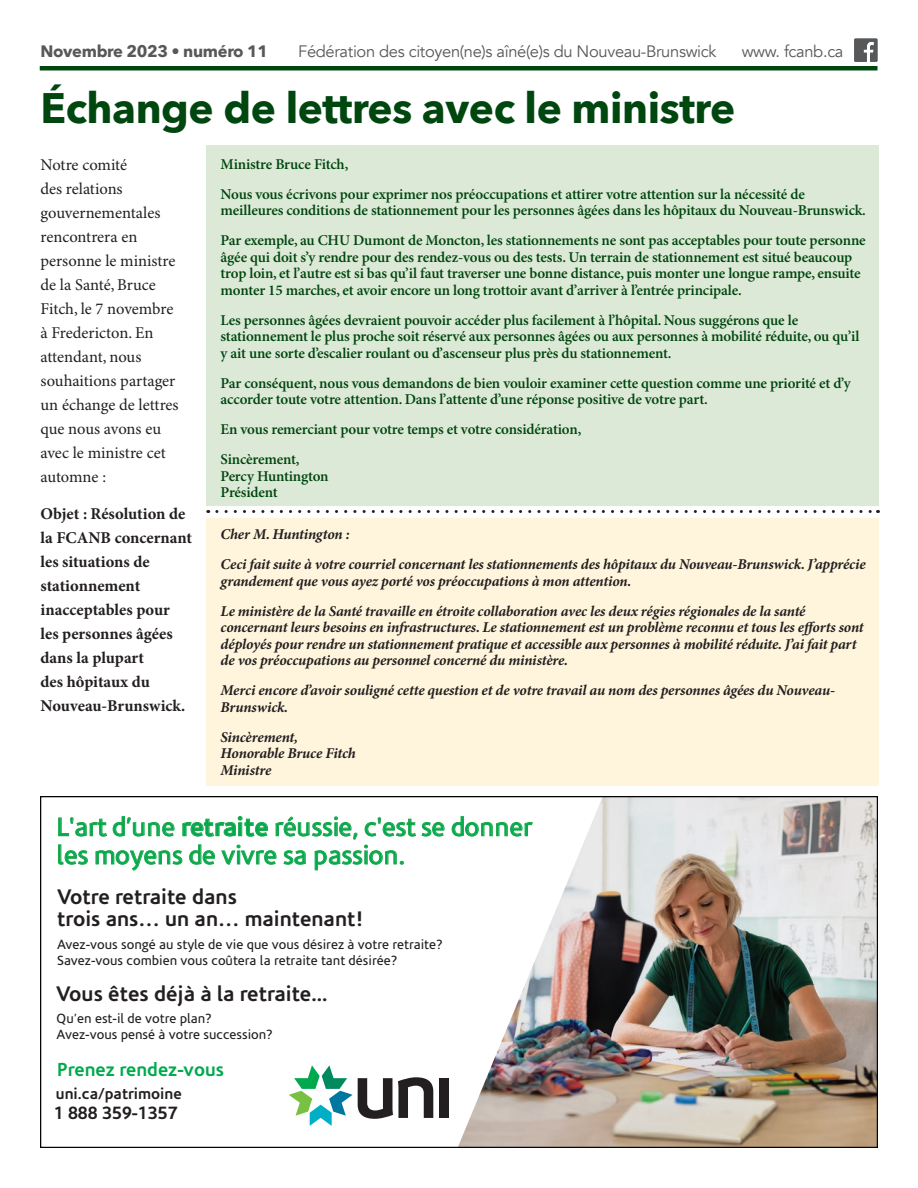
<style>
.page{position:relative;width:918px;height:1188px;background:#fff}
.page>*{position:absolute;margin:0;border:0;box-sizing:border-box;transform-origin:0 0}
.t1{font:700 42.6px "Avenir Next";letter-spacing:-.01em;color:#00460f}
.t2{font:26.1px/28.2px "Corisande";color:#00a94e}
.t3{font:700 21.3px/22.4px "Corisande";color:#231f20}
.t4{font:700 19.05px "Corisande";color:#00a94e}
.t5{font:700 18px "Corisande";color:#231f20}
.t6{font:16.5px/24px "Minion Pro";letter-spacing:-.005em;color:#231f20}
.t7{font:700 16.5px/24px "Minion Pro";color:#231f20}
.t8{font:16.5px "Avenir";letter-spacing:-.02em;color:#57585a}
.t9{font:700 16.5px "Avenir Next";letter-spacing:-.02em;color:#57585a}
.t10{font:700 15.6px "Corisande";color:#231f20}
.t11{font:600 15px/16.5px "Minion Pro";letter-spacing:-.015em;color:#00460f}
.t12{font:italic 700 15px/16.5px "Minion Pro";letter-spacing:-.015em;color:#231f20}
.t13{font:13.5px/16.5px "Corisande";color:#231f20}
.s1{font-weight:700}
</style>
<div class="page">
<img style="left:603px;top:799px;width:272px;height:346px">
<svg style="left:240px;top:799px;width:363px;height:346px"></svg>
<svg style="left:422px;top:822px;width:22px;height:14px"></svg>
<svg style="left:452px;top:816px;width:81px;height:20px"></svg>
<svg style="left:58px;top:816px;width:358px;height:55px"></svg>
<img style="left:58px;top:863px;width:328px;height:144px">
<div style="left:439px;top:1078px;width:10px;height:40px;background:#231f20"></div>
<svg style="left:289px;top:1065px;width:144px;height:61px"></svg>
<div style="left:40px;top:796px;width:838px;height:352px;border:2px solid #040503"></div>
<hr style="left:40px;top:66px;width:838px;height:4px;background:#00460f">
<svg style="left:854px;top:39px;width:23px;height:23px"></svg>
<div style="left:206px;top:145px;width:673px;height:360px;background:#dce9d6"></div>
<div style="left:206px;top:518px;width:673px;height:268px;background:#fef5dc"></div>
<svg style="left:217px;top:510px;width:662px;height:3px"></svg>
<p class="t9" style="left:40px;top:36px;width:229px">Novembre 2023 • numéro 11</p>
<p class="t8" style="left:298px;top:41px;width:420px">Fédération des citoyen(ne)s aîné(e)s du Nouveau-Brunswick</p>
<p class="t8" style="left:742px;top:41px;width:103px">www. fcanb.ca</p>
<h1 class="t1" style="left:41px;top:71px;width:696px">Échange de lettres avec le ministre</h1>
<p class="t6" style="left:40px;top:153px;width:140px">Notre comité<br>des relations gouvernementales rencontrera en personne le ministre de la Santé, Bruce<br>Fitch, le 7 novembre à Fredericton. En attendant, nous souhaitions partager un échange de lettres que nous avons eu avec le ministre cet automne :</p>
<p class="t7" style="left:40px;top:503px;width:153px">Objet : Résolution de la FCANB concernant les situations de stationnement inacceptables pour les personnes âgées dans la plupart<br>des hôpitaux du<br>Nouveau-Brunswick.</p>
<p class="t11" style="left:221px;top:149px;width:586px;line-height:30px">Ministre Bruce Fitch,<br>Nous vous écrivons pour exprimer nos préoccupations et attirer votre attention sur la nécessité de</p>
<p class="t11" style="left:221px;top:196px;width:647px;line-height:30px">meilleures conditions de stationnement pour les personnes âgées dans les hôpitaux du Nouveau-Brunswick.<br>Par exemple, au CHU Dumont de Moncton, les stationnements ne sont pas acceptables pour toute personne</p>
<p class="t11" style="left:221px;top:249px;width:642px">âgée qui doit s’y rendre pour des rendez-vous ou des tests. Un terrain de stationnement est situé beaucoup trop loin, et l’autre est si bas qu’il faut traverser une bonne distance, puis monter une longue rampe, ensuite monter 15 marches, et avoir encore un long trottoir avant d’arriver à l’entrée principale.</p>
<p class="t11" style="left:221px;top:312px;width:641px">Les personnes âgées devraient pouvoir accéder plus facilement à l’hôpital. Nous suggérons que le stationnement le plus proche soit réservé aux personnes âgées ou aux personnes à mobilité réduite, ou qu’il y ait une sorte d’escalier roulant ou d’ascenseur plus près du stationnement.</p>
<p class="t11" style="left:221px;top:375px;width:632px">Par conséquent, nous vous demandons de bien vouloir examiner cette question comme une priorité et d’y accorder toute votre attention. Dans l’attente d’une réponse positive de votre part.</p>
<p class="t11" style="left:221px;top:415px;width:362px;line-height:30px">En vous remerciant pour votre temps et votre considération,<br>Sincèrement,</p>
<p class="t11" style="left:221px;top:468px;width:110px">Percy Huntington<br>Président</p>
<p class="t12" style="left:221px;top:520px;width:647px;line-height:30px">Cher M. Huntington :<br>Ceci fait suite à votre courriel concernant les stationnements des hôpitaux du Nouveau-Brunswick. J’apprécie</p>
<p class="t12" style="left:221px;top:566px;width:587px;line-height:30px">grandement que vous ayez porté vos préoccupations à mon attention.<br>Le ministère de la Santé travaille en étroite collaboration avec les deux régies régionales de la santé</p>
<p class="t12" style="left:221px;top:620px;width:645px">concernant leurs besoins en infrastructures. Le stationnement est un problème reconnu et tous les efforts sont déployés pour rendre un stationnement pratique et accessible aux personnes à mobilité réduite. J’ai fait part de vos préoccupations au personnel concerné du ministère.</p>
<p class="t12" style="left:221px;top:683px;width:616px">Merci encore d’avoir souligné cette question et de votre travail au nom des personnes âgées du Nouveau-<br>Brunswick.</p>
<p class="t12" style="left:221px;top:729px;width:137px">Sincèrement,<br>Honorable Bruce Fitch<br>Ministre</p>
<h2 class="t2" style="left:57px;top:813px;width:477px">L'art d’une <span class="s1">retraite</span> réussie, c'est se donner les moyens de vivre sa passion.</h2>
<h3 class="t3" style="left:57px;top:886px;width:308px">Votre retraite dans<br>trois ans… un an… maintenant!</h3>
<p class="t13" style="left:57px;top:936px;width:387px">Avez-vous songé au style de vie que vous désirez à votre retraite?<br>Savez-vous combien vous coûtera la retraite tant désirée?</p>
<h3 class="t3" style="left:56px;top:983px;width:273px">Vous êtes déjà à la retraite...</h3>
<p class="t13" style="left:57px;top:1011px;width:218px;line-height:15.9px">Qu’en est-il de votre plan?<br>Avez-vous pensé à votre succession?</p>
<p class="t4" style="left:57px;top:1058px;width:169px">Prenez rendez-vous</p>
<p class="t10" style="left:56px;top:1084px;width:127px">uni.ca/patrimoine</p>
<p class="t5" style="left:54px;top:1103px;width:125px">1 888 359-1357</p>
</div>
